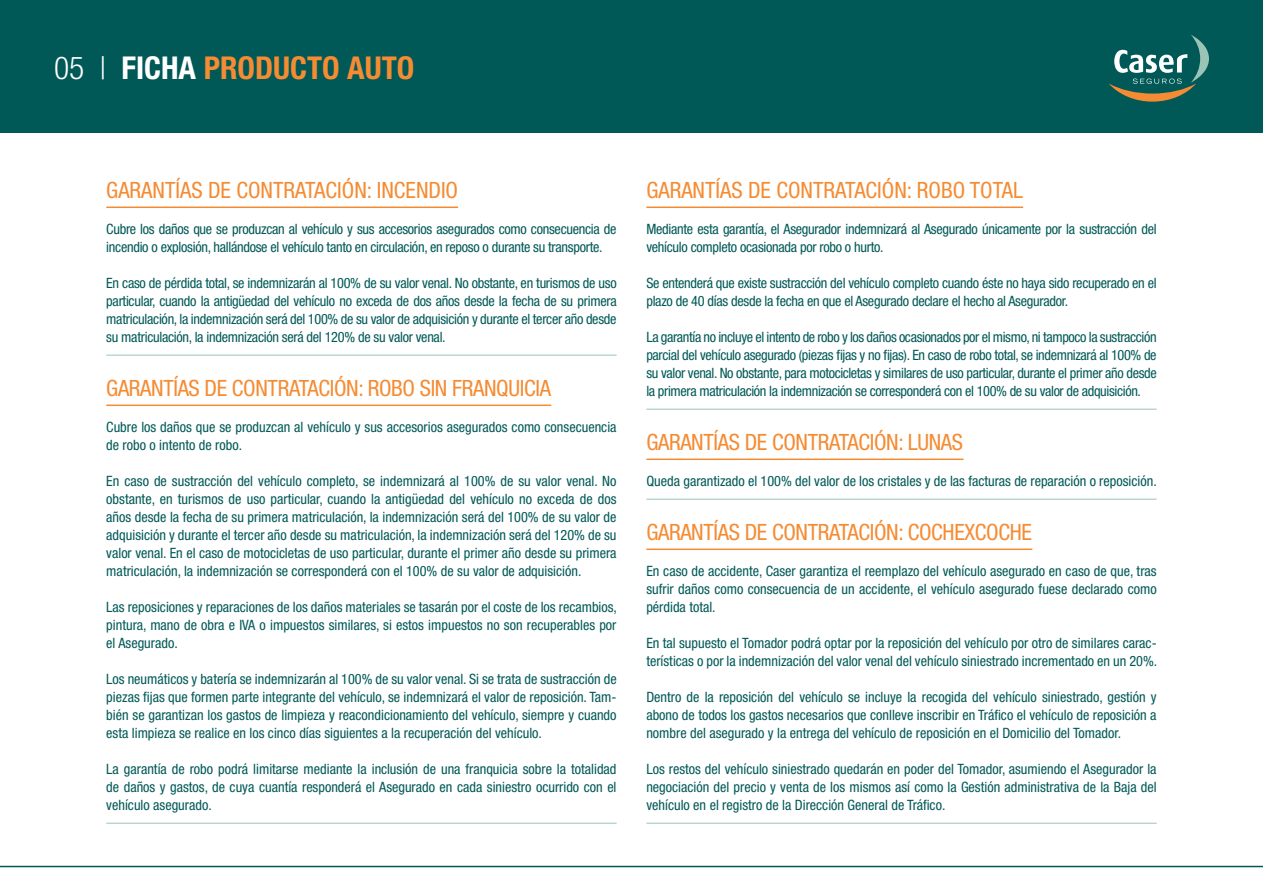
<style>
.page{position:relative;width:1263px;height:893px;background:#fff}
.page>*{position:absolute;margin:0;border:0;box-sizing:border-box;transform-origin:0 0}
.t1{font:700 condensed 31.5px "Helvetica Neue";color:#f58b32}
.t2{font:condensed 22.5px "Helvetica Neue";letter-spacing:-.015em;color:#f58b32}
.t3{font:condensed 14.25px/18px "Helvetica Neue";color:#005957;text-align:justify}
.t4{font:condensed 14.25px/18px "Helvetica Neue";letter-spacing:-.02em;color:#005957}
.s1{font-weight:300;color:#fff}
.s2{color:#fff}
</style>
<div class="page">
<div style="left:0;top:0;width:1263px;height:132px;background:#005957"></div>
<svg style="left:1109px;top:35px;width:100px;height:67px"></svg>
<hr style="left:0;top:866px;width:1263px;height:1px;background:#005957">
<hr style="left:106px;top:207px;width:352px;height:1px;background:#f58b32">
<hr style="left:106px;top:355px;width:511px;height:1px;background:#9bc3b6">
<hr style="left:106px;top:405px;width:445px;height:1px;background:#f58b32">
<hr style="left:106px;top:823px;width:511px;height:1px;background:#9bc3b6">
<hr style="left:646px;top:207px;width:377px;height:1px;background:#f58b32">
<hr style="left:646px;top:409px;width:511px;height:1px;background:#9bc3b6">
<hr style="left:646px;top:459px;width:317px;height:1px;background:#f58b32">
<hr style="left:646px;top:499px;width:511px;height:1px;background:#9bc3b6">
<hr style="left:646px;top:549px;width:386px;height:1px;background:#f58b32">
<hr style="left:646px;top:823px;width:511px;height:1px;background:#9bc3b6">
<h1 class="t1" style="left:54px;top:48px;width:328px"><span class="s1">05 |</span> <span class="s2">FICHA</span> PRODUCTO AUTO</h1>
<h2 class="t2" style="left:106px;top:177px;width:353px">GARANTÍAS DE CONTRATACIÓN: INCENDIO</h2>
<p class="t4" style="left:106px;top:220px;width:512px">Cubre los daños que se produzcan al vehículo y sus accesorios asegurados como consecuencia de incendio o explosión, hallándose el vehículo tanto en circulación, en reposo o durante su transporte.</p>
<p class="t3" style="left:106px;top:274px;width:512px">En caso de pérdida total, se indemnizarán al 100% de su valor venal. No obstante, en turismos de uso particular, cuando la antigüedad del vehículo no exceda de dos años desde la fecha de su primera matriculación, la indemnización será del 100% de su valor de adquisición y durante el tercer año desde su matriculación, la indemnización será del 120% de su valor venal.</p>
<h2 class="t2" style="left:106px;top:375px;width:446px">GARANTÍAS DE CONTRATACIÓN: ROBO SIN FRANQUICIA</h2>
<p class="t3" style="left:106px;top:418px;width:512px">Cubre los daños que se produzcan al vehículo y sus accesorios asegurados como consecuencia de robo o intento de robo.</p>
<p class="t3" style="left:106px;top:472px;width:512px">En caso de sustracción del vehículo completo, se indemnizará al 100% de su valor venal. No obstante, en turismos de uso particular, cuando la antigüedad del vehículo no exceda de dos años desde la fecha de su primera matriculación, la indemnización será del 100% de su valor de adquisición y durante el tercer año desde su matriculación, la indemnización será del 120% de su valor venal. En el caso de motocicletas de uso particular, durante el primer año desde su primera matriculación, la indemnización se corresponderá con el 100% de su valor de adquisición.</p>
<p class="t3" style="left:106px;top:598px;width:512px">Las reposiciones y reparaciones de los daños materiales se tasarán por el coste de los recambios, pintura, mano de obra e IVA o impuestos similares, si estos impuestos no son recuperables por el Asegurado.</p>
<p class="t3" style="left:106px;top:670px;width:512px">Los neumáticos y batería se indemnizarán al 100% de su valor venal. Si se trata de sustracción de piezas fijas que formen parte integrante del vehículo, se indemnizará el valor de reposición. Tam&shy;bién se garantizan los gastos de limpieza y reacondicionamiento del vehículo, siempre y cuando esta limpieza se realice en los cinco días siguientes a la recuperación del vehículo.</p>
<p class="t3" style="left:106px;top:760px;width:512px">La garantía de robo podrá limitarse mediante la inclusión de una franquicia sobre la totalidad de daños y gastos, de cuya cuantía responderá el Asegurado en cada siniestro ocurrido con el vehículo asegurado.</p>
<h2 class="t2" style="left:646px;top:177px;width:378px">GARANTÍAS DE CONTRATACIÓN: ROBO TOTAL</h2>
<p class="t4" style="left:646px;top:220px;width:512px">Mediante esta garantía, el Asegurador indemnizará al Asegurado únicamente por la sustracción del vehículo completo ocasionada por robo o hurto.</p>
<p class="t4" style="left:646px;top:274px;width:512px">Se entenderá que existe sustracción del vehículo completo cuando éste no haya sido recuperado en el plazo de 40 días desde la fecha en que el Asegurado declare el hecho al Asegurador.</p>
<p class="t3" style="left:646px;top:328px;width:512px">La garantía no incluye el intento de robo y los daños ocasionados por el mismo, ni tampoco la sustracción parcial del vehículo asegurado (piezas fijas y no fijas). En caso de robo total, se indemnizará al 100% de su valor venal. No obstante, para motocicletas y similares de uso particular, durante el primer año desde la primera matriculación la indemnización se corresponderá con el 100% de su valor de adquisición.</p>
<h2 class="t2" style="left:646px;top:429px;width:318px">GARANTÍAS DE CONTRATACIÓN: LUNAS</h2>
<p class="t3" style="left:646px;top:472px;width:512px">Queda garantizado el 100% del valor de los cristales y de las facturas de reparación o reposición.</p>
<h2 class="t2" style="left:646px;top:519px;width:387px">GARANTÍAS DE CONTRATACIÓN: COCHEXCOCHE</h2>
<p class="t3" style="left:646px;top:562px;width:512px">En caso de accidente, Caser garantiza el reemplazo del vehículo asegurado en caso de que, tras sufrir daños como consecuencia de un accidente, el vehículo asegurado fuese declarado como pérdida total.</p>
<p class="t3" style="left:646px;top:634px;width:512px">En tal supuesto el Tomador podrá optar por la reposición del vehículo por otro de similares carac&shy;terísticas o por la indemnización del valor venal del vehículo siniestrado incrementado en un 20%.</p>
<p class="t3" style="left:646px;top:688px;width:512px">Dentro de la reposición del vehículo se incluye la recogida del vehículo siniestrado, gestión y abono de todos los gastos necesarios que conlleve inscribir en Tráfico el vehículo de reposición a nombre del asegurado y la entrega del vehículo de reposición en el Domicilio del Tomador.</p>
<p class="t3" style="left:646px;top:760px;width:512px">Los restos del vehículo siniestrado quedarán en poder del Tomador, asumiendo el Asegurador la negociación del precio y venta de los mismos así como la Gestión administrativa de la Baja del vehículo en el registro de la Dirección General de Tráfico.</p>
</div>
